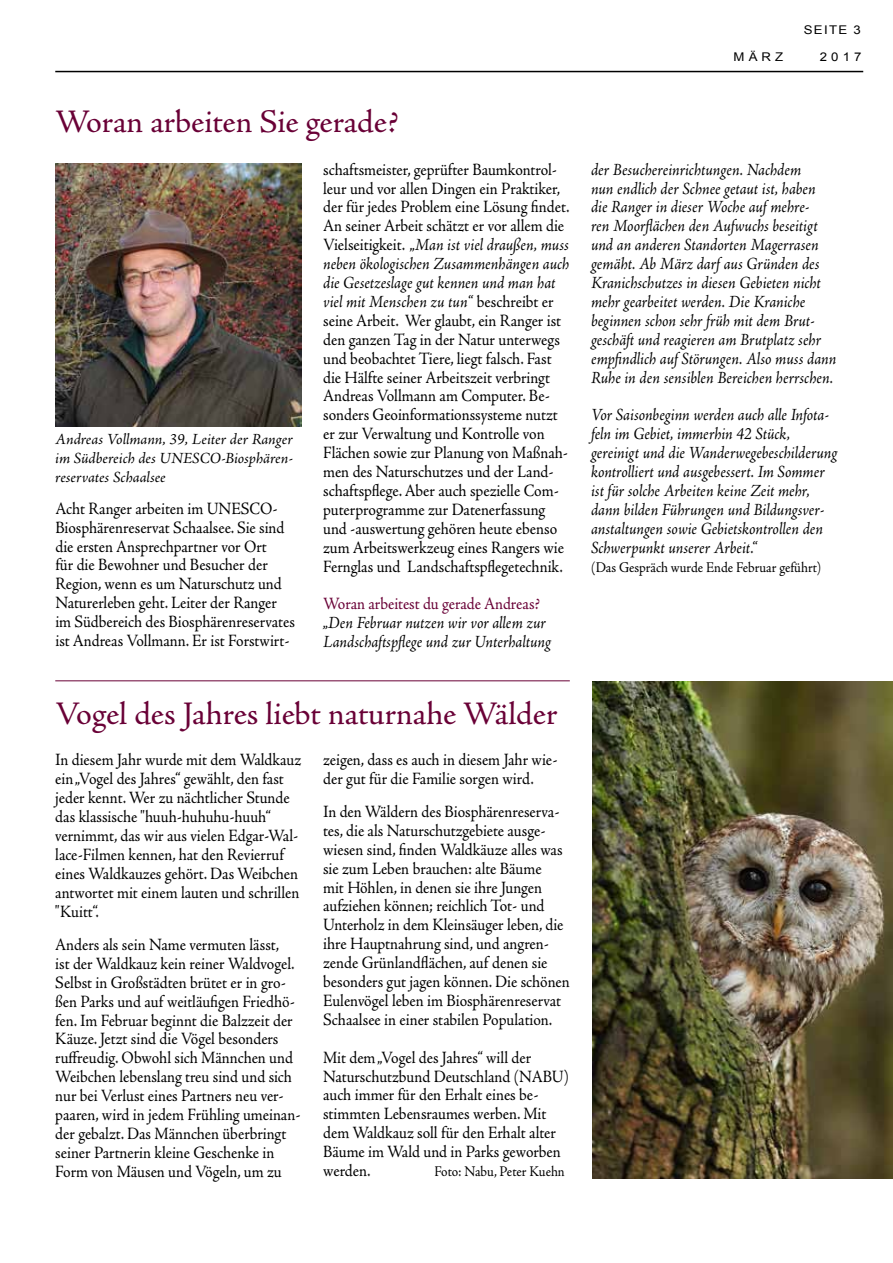
<style>
.page{position:relative;width:893px;height:1263px;background:#fff}
.page>*{position:absolute;margin:0;border:0;box-sizing:border-box;transform-origin:0 0}
.t1{font:33px "Adobe Jenson Pro";letter-spacing:-.005em;color:#690036}
.t2{font:17.4px/18.9px "Adobe Jenson Pro";color:#000;scale:.91 1}
.t3{font:italic 17.4px/18.9px "Adobe Jenson Pro";letter-spacing:-.005em;color:#000;scale:.91 1}
.t4{font:17.4px "Adobe Jenson Pro";letter-spacing:-.005em;color:#690036;scale:.91 1}
.t5{font:italic 15.75px/18.9px "Adobe Jenson Pro";letter-spacing:-.005em;color:#000;text-align:justify}
.t6{font:14.85px "Adobe Jenson Pro";letter-spacing:-.005em;color:#000;scale:.91 1}
.t7{font:12px "Arial";letter-spacing:.315em;color:#000;scale:1.1 1}
.s1{font-style:italic}
</style>
<div class="page">
<hr style="left:55px;top:71px;width:808px;height:1px;background:#000">
<img style="left:592px;top:682px;width:301px;height:496px">
<hr style="left:301px;top:343px;width:2px;height:82px;background:#000">
<img style="left:55px;top:163px;width:246px;height:263px">
<hr style="left:55px;top:680px;width:515px;height:1px;background:#690036">
<h1 class="t1" style="left:55px;top:103px;width:344px">Woran arbeiten Sie gerade?</h1>
<p class="t5" style="left:55px;top:430px;width:239px">Andreas Vollmann, 39, Leiter der Ranger im Südbereich des UNESCO-Biosphären&shy;reservates Schaalsee</p>
<p class="t2" style="left:55px;top:499px;width:265px">Acht Ranger arbeiten im UNESCO-Biosphärenreservat Schaalsee. Sie sind die ersten Ansprechpartner vor Ort<br>für die Bewohner und Besucher der Region, wenn es um Naturschutz und Naturerleben geht. Leiter der Ranger im Südbereich des Biosphärenreservates ist Andreas Vollmann. Er ist Forstwirt-</p>
<p class="t2" style="left:323px;top:160px;width:272px">schaftsmeister, geprüfter Baumkontrol&shy;leur und vor allen Dingen ein Praktiker, der für jedes Problem eine Lösung findet.<br>An seiner Arbeit schätzt er vor allem die Vielseitigkeit. „<span class="s1">Man ist viel draußen, muss neben ökologischen Zusammenhängen auch die Gesetzeslage gut kennen und man hat viel mit Menschen zu tun“</span> beschreibt er seine Arbeit. Wer glaubt, ein Ranger ist den ganzen Tag in der Natur unterwegs und beobachtet Tiere, liegt falsch. Fast die Hälfte seiner Arbeitszeit verbringt Andreas Vollmann am Computer. Be&shy;sonders Geoinformationssysteme nutzt er zur Verwaltung und Kontrolle von Flächen sowie zur Planung von Maßnah&shy;men des Naturschutzes und der Land&shy;schaftspflege. Aber auch spezielle Com&shy;puterprogramme zur Datenerfassung und -auswertung gehören heute ebenso zum Arbeitswerkzeug eines Rangers wie Fernglas und Landschaftspflegetechnik.</p>
<p class="t4" style="left:323px;top:594px;width:240px">Woran arbeitest du gerade Andreas?</p>
<p class="t3" style="left:323px;top:614px;width:252px">„Den Februar nutzen wir vor allem zur<br>Landschaftspflege und zur Unterhaltung</p>
<p class="t7" style="left:804px;top:22px;width:53px">SEITE 3</p>
<p class="t7" style="left:733px;top:48px;width:47px">MÄRZ</p>
<p class="t7" style="left:820px;top:48px;width:39px">2017</p>
<p class="t3" style="left:591px;top:161px;width:271px">der Besuchereinrichtungen. Nachdem<br>nun endlich der Schnee getaut ist, haben die Ranger in dieser Woche auf mehre-<br>ren Moorflächen den Aufwuchs beseitigt und an anderen Standorten Magerrasen gemäht. Ab März darf aus Gründen des Kranichschutzes in diesen Gebieten nicht mehr gearbeitet werden. Die Kraniche beginnen schon sehr früh mit dem Brut&shy;geschäft und reagieren am Brutplatz sehr empfindlich auf Störungen. Also muss dann Ruhe in den sensiblen Bereichen herrschen.</p>
<p class="t3" style="left:591px;top:406px;width:272px">Vor Saisonbeginn werden auch alle Infota&shy;feln im Gebiet, immerhin 42 Stück, gereinigt und die Wanderwegebeschilderung kontrolliert und ausgebessert. Im Sommer ist für solche Arbeiten keine Zeit mehr, dann bilden Führungen und Bildungsver&shy;anstaltungen sowie Gebietskontrollen den Schwerpunkt unserer Arbeit.“</p>
<p class="t6" style="left:591px;top:558px;width:255px">(Das Gespräch wurde Ende Februar geführt)</p>
<h1 class="t1" style="left:55px;top:695px;width:504px">Vogel des Jahres liebt naturnahe Wälder</h1>
<p class="t2" style="left:55px;top:751px;width:272px">In diesem Jahr wurde mit dem Waldkauz ein „Vogel des Jahres“ gewählt, den fast jeder kennt. Wer zu nächtlicher Stunde das klassische "huuh-huhuhu-huuh“ vernimmt, das wir aus vielen Edgar-Wal&shy;lace-Filmen kennen, hat den Revierruf eines Waldkauzes gehört. Das Weibchen antwortet mit einem lauten und schrillen "Kuitt“.</p>
<p class="t2" style="left:55px;top:935px;width:271px">Anders als sein Name vermuten lässt,<br>ist der Waldkauz kein reiner Waldvogel.<br>Selbst in Großstädten brütet er in gro&shy;ßen Parks und auf weitläufigen Friedhö&shy;fen. Im Februar beginnt die Balzzeit der Käuze. Jetzt sind die Vögel besonders ruffreudig. Obwohl sich Männchen und Weibchen lebenslang treu sind und sich nur bei Verlust eines Partners neu ver&shy;paaren, wird in jedem Frühling umeinan&shy;der gebalzt. Das Männchen überbringt seiner Partnerin kleine Geschenke in Form von Mäusen und Vögeln, um zu</p>
<p class="t2" style="left:323px;top:750px;width:259px">zeigen, dass es auch in diesem Jahr wie&shy;der gut für die Familie sorgen wird.</p>
<p class="t2" style="left:323px;top:802px;width:273px">In den Wäldern des Biosphärenreserva&shy;tes, die als Naturschutzgebiete ausge&shy;wiesen sind, finden Waldkäuze alles was sie zum Leben brauchen: alte Bäume<br>mit Höhlen, in denen sie ihre Jungen aufziehen können; reichlich Tot- und Unterholz in dem Kleinsäuger leben, die ihre Hauptnahrung sind, und angren&shy;zende Grünlandflächen, auf denen sie besonders gut jagen können. Die schönen Eulenvögel leben im Biosphärenreservat Schaalsee in einer stabilen Population.</p>
<p class="t2" style="left:323px;top:1048px;width:272px">Mit dem „Vogel des Jahres“ will der<br>Naturschutzbund Deutschland (NABU) auch immer für den Erhalt eines be&shy;stimmten Lebensraumes werben. Mit dem Waldkauz soll für den Erhalt alter<br>Bäume im Wald und in Parks geworben werden.</p>
<p class="t6" style="left:434px;top:1163px;width:145px">Foto: Nabu, Peter Kuehn</p>
</div>
